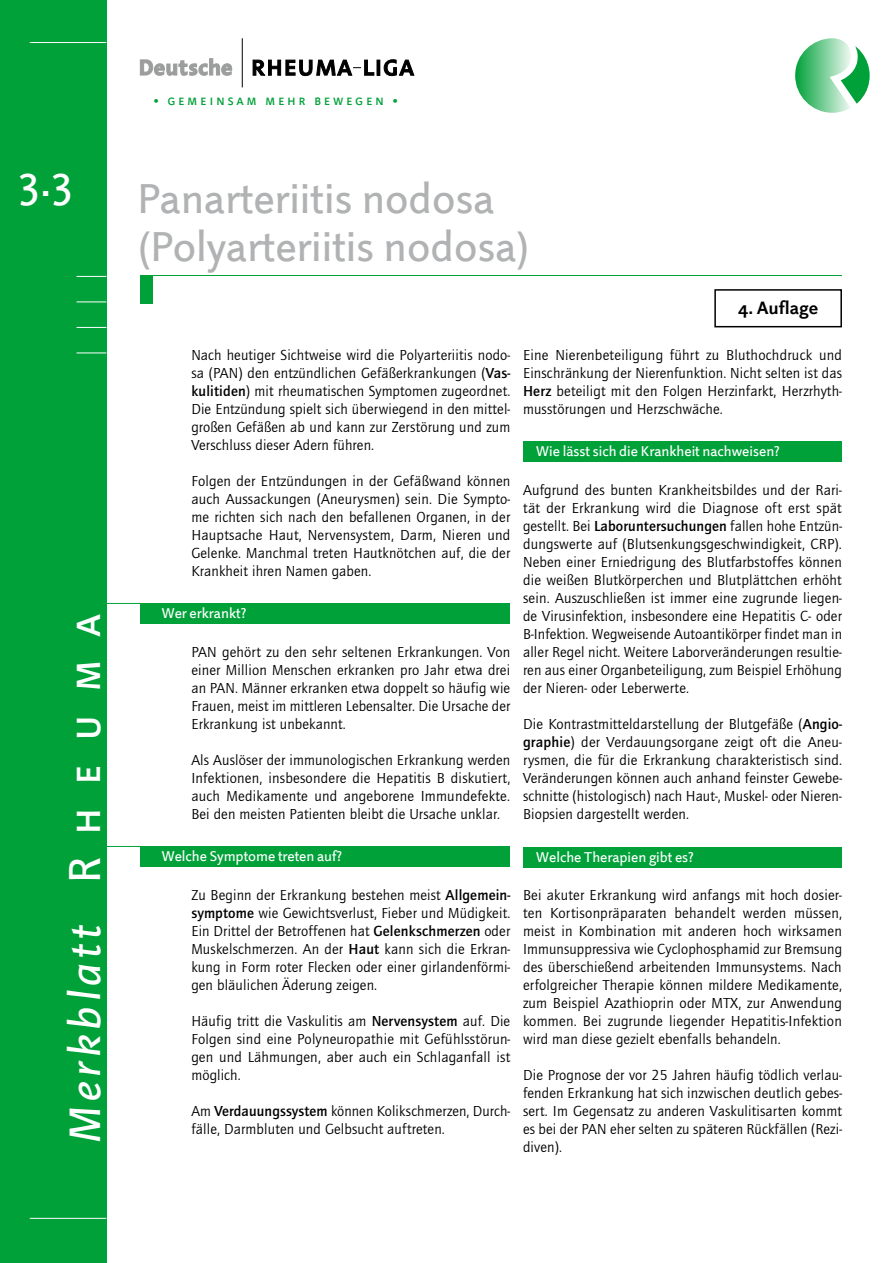
<style>
.page{position:relative;width:893px;height:1263px;background:#fff}
.page>*{position:absolute;margin:0;border:0;box-sizing:border-box;transform-origin:0 0}
.t1{font:45px "Projekt LT";color:#fff}
.t2{font:italic 44.25px "Projekt LT";letter-spacing:.1em;color:#fff}
.t3{font:42px/48px "Projekt LT";color:#b1b2b3}
.t4{font:700 18px "Projekt LT";color:#000}
.t5{font:15px/18px "Quay Sans ITC Std";letter-spacing:.01em;color:#000;text-align:justify}
.t6{font:14.25px "Projekt LT";color:#fff}
.t7{font:14.25px "Projekt LT SC";letter-spacing:.18em;color:#00a139}
.s1{font-family:"Projekt LT SC";font-style:normal;font-size:45px}
.s2{font-family:"Quay Sans ITC Pro";font-weight:500}
</style>
<div class="page">
<div style="left:0;top:0;width:106px;height:1263px;background:#00a139"></div>
<hr style="left:30px;top:1218px;width:76px;height:1px;background:#fff">
<hr style="left:30px;top:42px;width:76px;height:1px;background:#fff">
<svg style="left:77px;top:276px;width:29px;height:1px"></svg>
<svg style="left:77px;top:302px;width:29px;height:1px"></svg>
<svg style="left:77px;top:327px;width:29px;height:1px"></svg>
<svg style="left:77px;top:353px;width:29px;height:1px"></svg>
<svg style="left:795px;top:38px;width:75px;height:75px"></svg>
<svg style="left:140px;top:59px;width:92px;height:16px"></svg>
<div style="left:377px;top:60px;width:3px;height:15px;border:1px solid #000"></div>
<svg style="left:384px;top:60px;width:30px;height:16px"></svg>
<hr style="left:242px;top:38px;width:1px;height:49px;background:#000">
<svg style="left:253px;top:60px;width:121px;height:16px"></svg>
<div style="left:714px;top:289px;width:128px;height:38px;border:2px solid #000"></div>
<div style="left:140px;top:603px;width:370px;height:20px;background:#00a139"></div>
<hr style="left:106px;top:603px;width:34px;height:1px;background:#00a139">
<div style="left:140px;top:846px;width:370px;height:20px;background:#00a139"></div>
<hr style="left:106px;top:846px;width:34px;height:1px;background:#00a139">
<div style="left:523px;top:441px;width:319px;height:20px;background:#00a139"></div>
<div style="left:523px;top:847px;width:319px;height:20px;background:#00a139"></div>
<div style="left:140px;top:275px;width:13px;height:29px;background:#00a139"></div>
<hr style="left:140px;top:275px;width:702px;height:1px;background:#00a139">
<h1 class="t1" style="left:19px;top:155px;width:56px">3.3</h1>
<h2 class="t2" style="left:59px;top:1143px;width:531px;rotate:-90deg">Merkblatt <span class="s1">R h e u m a</span></h2>
<p class="t7" style="left:153px;top:92px;width:246px">• gemeinsam mehr bewegen •</p>
<h3 class="t3" style="left:137px;top:175px;width:394px">Panarteriitis nodosa (Polyarteriitis nodosa)</h3>
<p class="t5" style="left:191px;top:346px;width:320px">Nach heutiger Sichtweise wird die Polyarteriitis nodo&shy;sa (PAN) den entzündlichen Gefäßerkrankungen (<span class="s2">Vas&shy;kulitiden</span>) mit rheumatischen Symptomen zugeordnet.<br>Die Entzündung spielt sich überwiegend in den mittel&shy;großen Gefäßen ab und kann zur Zerstörung und zum Verschluss dieser Adern führen.</p>
<p class="t5" style="left:191px;top:472px;width:321px">Folgen der Entzündungen in der Gefäßwand können auch Aussackungen (Aneurysmen) sein. Die Sympto&shy;me richten sich nach den befallenen Organen, in der Hauptsache Haut, Nervensystem, Darm, Nieren und Gelenke. Manchmal treten Hautknötchen auf, die der Krankheit ihren Namen gaben.</p>
<p class="t6" style="left:161px;top:605px;width:86px">Wer erkrankt?</p>
<p class="t5" style="left:191px;top:643px;width:321px">PAN gehört zu den sehr seltenen Erkrankungen. Von einer Million Menschen erkranken pro Jahr etwa drei an PAN. Männer erkranken etwa doppelt so häufig wie Frauen, meist im mittleren Lebensalter. Die Ursache der Erkrankung ist unbekannt.</p>
<p class="t5" style="left:191px;top:751px;width:320px">Als Auslöser der immunologischen Erkrankung werden Infektionen, insbesondere die Hepatitis B diskutiert, auch Medikamente und angeborene Immundefekte.<br>Bei den meisten Patienten bleibt die Ursache unklar.</p>
<p class="t6" style="left:161px;top:848px;width:182px">Welche Symptome treten auf?</p>
<p class="t5" style="left:191px;top:886px;width:320px">Zu Beginn der Erkrankung bestehen meist <span class="s2">Allgemein&shy;symptome</span> wie Gewichtsverlust, Fieber und Müdigkeit.<br>Ein Drittel der Betroffenen hat <span class="s2">Gelenkschmerzen</span> oder Muskelschmerzen. An der <span class="s2">Haut</span> kann sich die Erkran&shy;kung in Form roter Flecken oder einer girlandenförmi&shy;gen bläulichen Äderung zeigen.</p>
<p class="t5" style="left:191px;top:1012px;width:320px">Häufig tritt die Vaskulitis am <span class="s2">Nervensystem</span> auf. Die Folgen sind eine Polyneuropathie mit Gefühlsstörun&shy;gen und Lähmungen, aber auch ein Schlaganfall ist möglich.</p>
<p class="t5" style="left:191px;top:1102px;width:320px">Am <span class="s2">Verdauungssystem</span> können Kolikschmerzen, Durch&shy;fälle, Darmbluten und Gelbsucht auftreten.</p>
<p class="t4" style="left:738px;top:297px;width:82px">4. Auflage</p>
<p class="t5" style="left:523px;top:346px;width:320px">Eine Nierenbeteiligung führt zu Bluthochdruck und Einschränkung der Nierenfunktion. Nicht selten ist das <span class="s2">Herz</span> beteiligt mit den Folgen Herzinfarkt, Herzrhyth&shy;musstörungen und Herzschwäche.</p>
<p class="t6" style="left:536px;top:443px;width:245px">Wie lässt sich die Krankheit nachweisen?</p>
<p class="t5" style="left:523px;top:481px;width:320px">Aufgrund des bunten Krankheitsbildes und der Rari&shy;tät der Erkrankung wird die Diagnose oft erst spät gestellt. Bei <span class="s2">Laboruntersuchungen</span> fallen hohe Entzün&shy;dungswerte auf (Blutsenkungsgeschwindigkeit, CRP).<br>Neben einer Erniedrigung des Blutfarbstoffes können die weißen Blutkörperchen und Blutplättchen erhöht sein. Auszuschließen ist immer eine zugrunde liegen&shy;de Virusinfektion, insbesondere eine Hepatitis C- oder B-Infektion. Wegweisende Autoantikörper findet man in aller Regel nicht. Weitere Laborveränderungen resultie&shy;ren aus einer Organbeteiligung, zum Beispiel Erhöhung der Nieren- oder Leberwerte.</p>
<p class="t5" style="left:523px;top:715px;width:320px">Die Kontrastmitteldarstellung der Blutgefäße (<span class="s2">Angio&shy;graphie</span>) der Verdauungsorgane zeigt oft die Aneu&shy;rysmen, die für die Erkrankung charakteristisch sind.<br>Veränderungen können auch anhand feinster Gewebe&shy;schnitte (histologisch) nach Haut-, Muskel- oder Nieren-Biopsien dargestellt werden.</p>
<p class="t6" style="left:536px;top:849px;width:159px">Welche Therapien gibt es?</p>
<p class="t5" style="left:523px;top:886px;width:321px">Bei akuter Erkrankung wird anfangs mit hoch dosier&shy;ten Kortisonpräparaten behandelt werden müssen, meist in Kombination mit anderen hoch wirksamen Immunsuppressiva wie Cyclophosphamid zur Bremsung des überschießend arbeitenden Immunsystems. Nach erfolgreicher Therapie können mildere Medikamente, zum Beispiel Azathioprin oder MTX, zur Anwendung kommen. Bei zugrunde liegender Hepatitis-Infektion wird man diese gezielt ebenfalls behandeln.</p>
<p class="t5" style="left:523px;top:1066px;width:320px">Die Prognose der vor 25 Jahren häufig tödlich verlau&shy;fenden Erkrankung hat sich inzwischen deutlich gebes&shy;sert. Im Gegensatz zu anderen Vaskulitisarten kommt es bei der PAN eher selten zu späteren Rückfällen (Rezi&shy;diven).</p>
</div>
